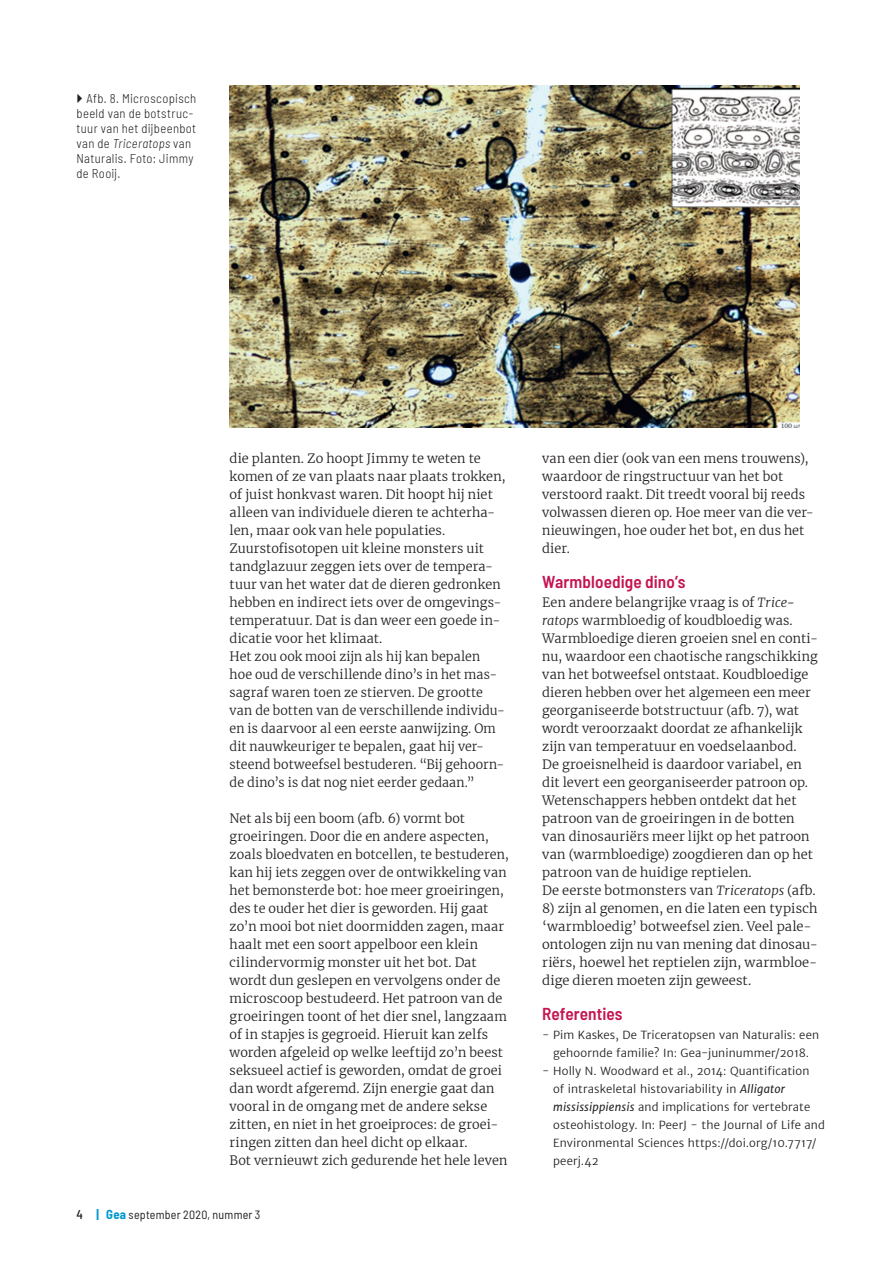
<style>
.page{position:relative;width:893px;height:1263px;background:#fff}
.page>*{position:absolute;margin:0;border:0;box-sizing:border-box;transform-origin:0 0}
.t1{font:600 semi-condensed 17.25px "Barlow";letter-spacing:.005em;color:#c41552}
.t2{font:300 12.75px/18px "Merriweather";letter-spacing:.01em;color:#231f20}
.t3{font:300 semi-condensed 12.75px/15px "Barlow";letter-spacing:.025em;color:#231f20}
.t4{font:semi-condensed 12px "Barlow";letter-spacing:.02em;color:#231f20}
.t5{font:300 11.25px/18px "Merriweather Sans";letter-spacing:.01em;color:#231f20;text-align:center}
.s1{font-style:italic}
.s2{font-weight:500;font-size:12.75px}
.s3{font-weight:700;font-size:12.75px;color:#0099d1}
.s4{font-weight:400;font-style:italic}
</style>
<div class="page">
<img style="left:230px;top:85px;width:569px;height:342px">
<p class="t3" style="left:77px;top:90px;width:121px;text-indent:10px">Afb. 8. Microscopisch beeld van de botstruc&shy;tuur van het dijbeenbot van de <span class="s1">Triceratops</span> van<br>Naturalis. Foto: Jimmy de Rooij.</p>
<p class="t2" style="left:230px;top:449px;width:278px">die planten. Zo hoopt Jimmy te weten te komen of ze van plaats naar plaats trokken, of juist honkvast waren. Dit hoopt hij niet alleen van individuele dieren te achterha&shy;len, maar ook van hele populaties.<br>Zuurstofisotopen uit kleine monsters uit tandglazuur zeggen iets over de tempera&shy;tuur van het water dat de dieren gedronken hebben en indirect iets over de omgevings&shy;temperatuur. Dat is dan weer een goede in&shy;dicatie voor het klimaat.<br>Het zou ook mooi zijn als hij kan bepalen<br>hoe oud de verschillende dino’s in het mas&shy;sagraf waren toen ze stierven. De grootte van de botten van de verschillende individu&shy;en is daarvoor al een eerste aanwijzing. Om dit nauwkeuriger te bepalen, gaat hij ver&shy;steend botweefsel bestuderen. “Bij gehoorn&shy;de dino’s is dat nog niet eerder gedaan.”</p>
<p class="t2" style="left:230px;top:809px;width:281px">Net als bij een boom (afb. 6) vormt bot groeiringen. Door die en andere aspecten, zoals bloedvaten en botcellen, te bestuderen, kan hij iets zeggen over de ontwikkeling van het bemonsterde bot: hoe meer groeiringen, des te ouder het dier is geworden. Hij gaat zo’n mooi bot niet doormidden zagen, maar haalt met een soort appelboor een klein cilindervormig monster uit het bot. Dat wordt dun geslepen en vervolgens onder de microscoop bestudeerd. Het patroon van de groeiringen toont of het dier snel, langzaam of in stapjes is gegroeid. Hieruit kan zelfs worden afgeleid op welke leeftijd zo’n beest seksueel actief is geworden, omdat de groei dan wordt afgeremd. Zijn energie gaat dan vooral in de omgang met de andere sekse zitten, en niet in het groeiproces: de groei&shy;ringen zitten dan heel dicht op elkaar.<br>Bot vernieuwt zich gedurende het hele leven</p>
<p class="t4" style="left:77px;top:1206px;width:185px"><span class="s2">4</span> <span class="s3">| Gea</span> september 2020, nummer 3</p>
<p class="t2" style="left:542px;top:449px;width:273px">van een dier (ook van een mens trouwens), waardoor de ringstructuur van het bot verstoord raakt. Dit treedt vooral bij reeds volwassen dieren op. Hoe meer van die ver&shy;nieuwingen, hoe ouder het bot, en dus het dier.</p>
<h1 class="t1" style="left:542px;top:569px;width:145px">Warmbloedige dino’s</h1>
<p class="t2" style="left:542px;top:593px;width:277px">Een andere belangrijke vraag is of <span class="s1">Trice&shy;ratops</span> warmbloedig of koudbloedig was.<br>Warmbloedige dieren groeien snel en conti&shy;nu, waardoor een chaotische rangschikking van het botweefsel ontstaat. Koudbloedige dieren hebben over het algemeen een meer georganiseerde botstructuur (afb. 7), wat wordt veroorzaakt doordat ze afhankelijk zijn van temperatuur en voedselaanbod.<br>De groeisnelheid is daardoor variabel, en dit levert een georganiseerder patroon op.<br>Wetenschappers hebben ontdekt dat het patroon van de groeiringen in de botten van dinosauriërs meer lijkt op het patroon van (warmbloedige) zoogdieren dan op het patroon van de huidige reptielen.<br>De eerste botmonsters van <span class="s1">Triceratops</span> (afb.</p>
<p class="t2" style="left:542px;top:899px;width:277px">8) zijn al genomen, en die laten een typisch ‘warmbloedig’ botweefsel zien. Veel pale&shy;ontologen zijn nu van mening dat dinosau&shy;riërs, hoewel het reptielen zijn, warmbloe&shy;dige dieren moeten zijn geweest.</p>
<h1 class="t1" style="left:542px;top:1001px;width:82px">Referenties</h1>
<p class="t5" style="left:542px;top:1026px;width:278px">- Pim Kaskes, De Triceratopsen van Naturalis: een gehoornde familie? In: Gea-juninummer/2018.</p>
<p class="t5" style="left:553px;top:1062px;width:273px;text-align:left;text-indent:-11px">- Holly N. Woodward et al., 2014: Quantification<br>of intraskeletal histovariability in <span class="s4">Alligator mississippiensis</span> and implications for vertebrate osteohistology. In: PeerJ - the Journal of Life and Environmental Sciences https://doi.org/10.7717/ peerj.42</p>
</div>
